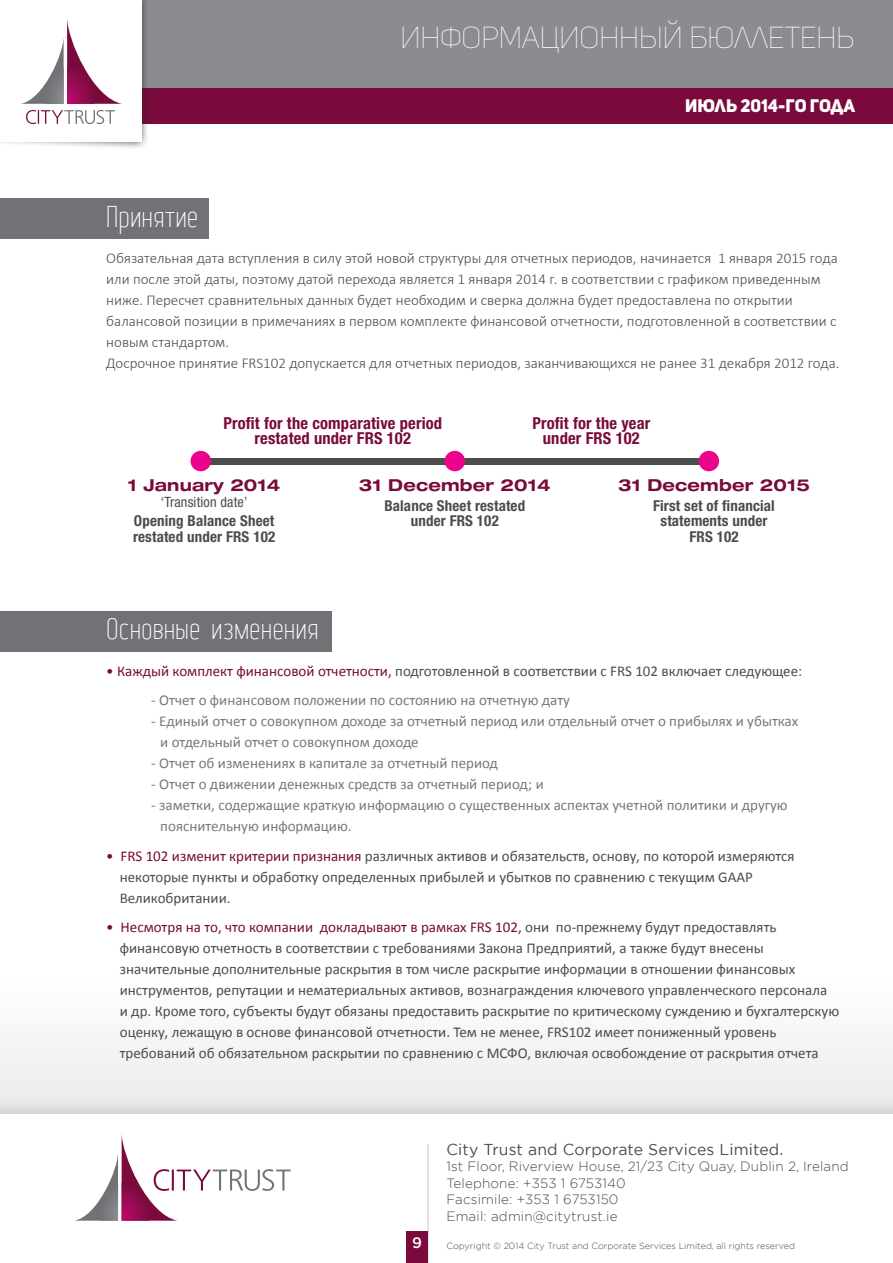
<style>
.page{position:relative;width:893px;height:1263px;background:#fff}
.page>*{position:absolute;margin:0;border:0;box-sizing:border-box;transform-origin:0 0}
.t1{font:30px "Web Serveroff";letter-spacing:-.005em;color:#fff}
.t2{font:30px "Uni Sans Thin CAPS";letter-spacing:-.02em;color:#fff}
.t3{font:18px "Uni Sans Heavy CAPS";color:#fff}
.t4{font:700 condensed 16.5px "Helvetica Neue LT Pro";letter-spacing:.01em;color:#790a3b}
.t5{font:700 expanded 16.5px "Helvetica Neue LT Pro";letter-spacing:.01em;color:#790a3b}
.t6{font:15.75px "Gotham";letter-spacing:.01em;color:#4b4c4d}
.t7{font:15px/21px "Calibri";color:#4b4c4d}
.t8{font:300 15px/21px "Calibri";color:#4b4c4d}
.t9{font:15px/21px "Calibri";color:#76787b}
.t10{font:700 condensed 15px/15.8px "Helvetica Neue LT Pro";letter-spacing:.01em;color:#4b4c4d;text-align:center}
.t11{font:500 15px "Gotham";color:#fff}
.t12{font:condensed 14.25px "Helvetica Neue LT Pro";letter-spacing:.01em;color:#4b4c4d}
.t13{font:300 13.5px "Gotham";letter-spacing:.01em;color:#4b4c4d}
.t14{font:300 9px "Gotham";color:#4b4c4d}
.s1{color:#790a3b}
</style>
<div class="page">
<div style="left:0;top:981px;width:893px;height:134px;background:#f5f5f6"></div>
<div style="left:0;top:1097px;width:893px;height:17px;background:linear-gradient(to right,#e2e2e2,#e2e2e2)"></div>
<svg style="left:77px;top:1134px;width:214px;height:86px"></svg>
<img style="left:99px;top:1183px;width:19px;height:37px">
<hr style="left:428px;top:1144px;width:1px;height:119px;background:#c7c8ca">
<div style="left:406px;top:1231px;width:22px;height:32px;background:#790a3b"></div>
<div style="left:204px;top:458px;width:501px;height:6px;background:#4b4c4d"></div>
<div style="left:191px;top:451px;width:20px;height:20px;background:#ed028c;border-radius:50%"></div>
<div style="left:445px;top:451px;width:20px;height:20px;background:#ed028c;border-radius:50%"></div>
<div style="left:699px;top:451px;width:20px;height:20px;background:#ed028c;border-radius:50%"></div>
<div style="left:0;top:0;width:893px;height:110px;background:#8a8c8f"></div>
<div style="left:0;top:88px;width:893px;height:35px;background:#790a3b"></div>
<svg style="left:0;top:0;width:149px;height:148px"></svg>
<div style="left:0;top:0;width:141px;height:142px;background:#fff"></div>
<svg style="left:21px;top:19px;width:101px;height:105px"></svg>
<img style="left:45px;top:67px;width:19px;height:37px">
<div style="left:0;top:199px;width:208px;height:40px;background:#717275"></div>
<div style="left:0;top:611px;width:332px;height:41px;background:#717275"></div>
<p class="t2" style="left:400px;top:21px;width:456px">Информационный бюллетень</p>
<p class="t1" style="left:106px;top:196px;width:94px">Принятие</p>
<p class="t3" style="left:685px;top:94px;width:172px">Июль 2014-го года</p>
<p class="t8" style="left:106px;top:248px;width:733px">Обязательная дата вступления в силу этой новой структуры для отчетных периодов, начинается 1 января 2015 года или после этой даты, поэтому датой перехода является 1 января 2014 г. в соответствии с графикoм приведенным ниже. Пересчет сравнительных данных будет необходим и сверка должна будет предоставлена по открытии балансовой позиции в примечаниях в первом комплекте финансовой отчетности, подготовленной в соответствии с новым стандартом.</p>
<p class="t8" style="left:106px;top:353px;width:735px">Досрочное принятие FRS102 допускается для отчетных периодов, заканчивающихся не ранее 31 декабря 2012 года.</p>
<p class="t4" style="left:223px;top:413px;width:220px">Profit for the comparative period</p>
<p class="t4" style="left:255px;top:428px;width:158px">restated under FRS 102</p>
<p class="t5" style="left:128px;top:475px;width:154px">1 January 2014</p>
<p class="t12" style="left:161px;top:494px;width:88px">‘Transition date’</p>
<p class="t10" style="left:134px;top:513px;width:142px">Opening Balance Sheet</p>
<p class="t10" style="left:133px;top:529px;width:144px">restated under FRS 102</p>
<p class="t4" style="left:532px;top:413px;width:119px">Profit for the year</p>
<p class="t4" style="left:543px;top:428px;width:98px">under FRS 102</p>
<p class="t5" style="left:359px;top:475px;width:193px">31 December 2014</p>
<p class="t10" style="left:384px;top:497px;width:142px">Balance Sheet restated</p>
<p class="t10" style="left:411px;top:513px;width:90px">under FRS 102</p>
<p class="t5" style="left:618px;top:475px;width:193px">31 December 2015</p>
<p class="t10" style="left:653px;top:497px;width:123px">First set of financial</p>
<p class="t10" style="left:660px;top:513px;width:108px">statements under<br>FRS 102</p>
<p class="t1" style="left:106px;top:609px;width:214px">Основные изменения</p>
<p class="t7" style="left:106px;top:660px;width:697px"><span class="s1">• Каждый комплект финансовой отчетности,</span> подготовленной в соответствии с FRS 102 включает следующее:</p>
<p class="t9" style="left:151px;top:690px;width:420px">- Отчет о финансовом положении по состоянию на отчетную дату</p>
<p class="t9" style="left:160px;top:711px;width:639px;text-indent:-9px">- Единый отчет о совокупном доходе за отчетный период или отдельный отчет о прибылях и убытках и отдельный отчет о совокупном доходе</p>
<p class="t9" style="left:151px;top:753px;width:348px">- Отчет об изменениях в капитале за отчетный период</p>
<p class="t9" style="left:151px;top:774px;width:394px">- Отчет о движении денежных средств за отчетный период; и</p>
<p class="t9" style="left:160px;top:795px;width:629px;text-indent:-9px">- заметки, содержащие краткую информацию о существенных аспектах учетной политики и другую пояснительную информацию.</p>
<p class="t7" style="left:120px;top:845px;width:676px;text-indent:-14px"><span class="s1">• FRS 102 изменит критерии признания</span> различных активов и обязательств, основу, по которой измеряются некоторые пункты и обработку определенных прибылей и убытков по сравнению с текущим GAAP<br>Великобритании.</p>
<p class="t7" style="left:120px;top:917px;width:721px;text-indent:-14px"><span class="s1">• Несмотря на то, что компании докладывают в рамках FRS 102,</span> они по-прежнему будут предоставлять финансовую отчетность в соответствии с требованиями Закона Предприятий, а также будут внесены значительные дополнительные раскрытия в том числе раскрытие информации в отношении финансовых инструментов, репутации и нематериальных активов, вознаграждения ключевого управленческого персонала и др. Кроме того, субъекты будут обязаны предоставить раскрытие по критическому суждению и бухгалтерскую оценку, лежащую в основе финансовой отчетности. Тем не менее, FRS102 имеет пониженный уровень требований об обязательном раскрытии по сравнению с МСФО, включая освобождение от раскрытия отчета</p>
<p class="t6" style="left:446px;top:1139px;width:338px">City Trust and Corporate Services Limited.</p>
<p class="t13" style="left:446px;top:1158px;width:404px">1st Floor, Riverview House, 21/23 City Quay, Dublin 2, Ireland</p>
<p class="t13" style="left:446px;top:1174px;width:181px">Telephone: +353 1 6753140</p>
<p class="t13" style="left:446px;top:1191px;width:174px">Facsimile: +353 1 6753150</p>
<p class="t13" style="left:446px;top:1207px;width:173px">Email: admin@citytrust.ie</p>
<p class="t11" style="left:412px;top:1232px;width:11px">9</p>
<p class="t14" style="left:446px;top:1240px;width:350px">Copyright © 2014 City Trust and Corporate Services Limited, all rights reserved</p>
</div>
